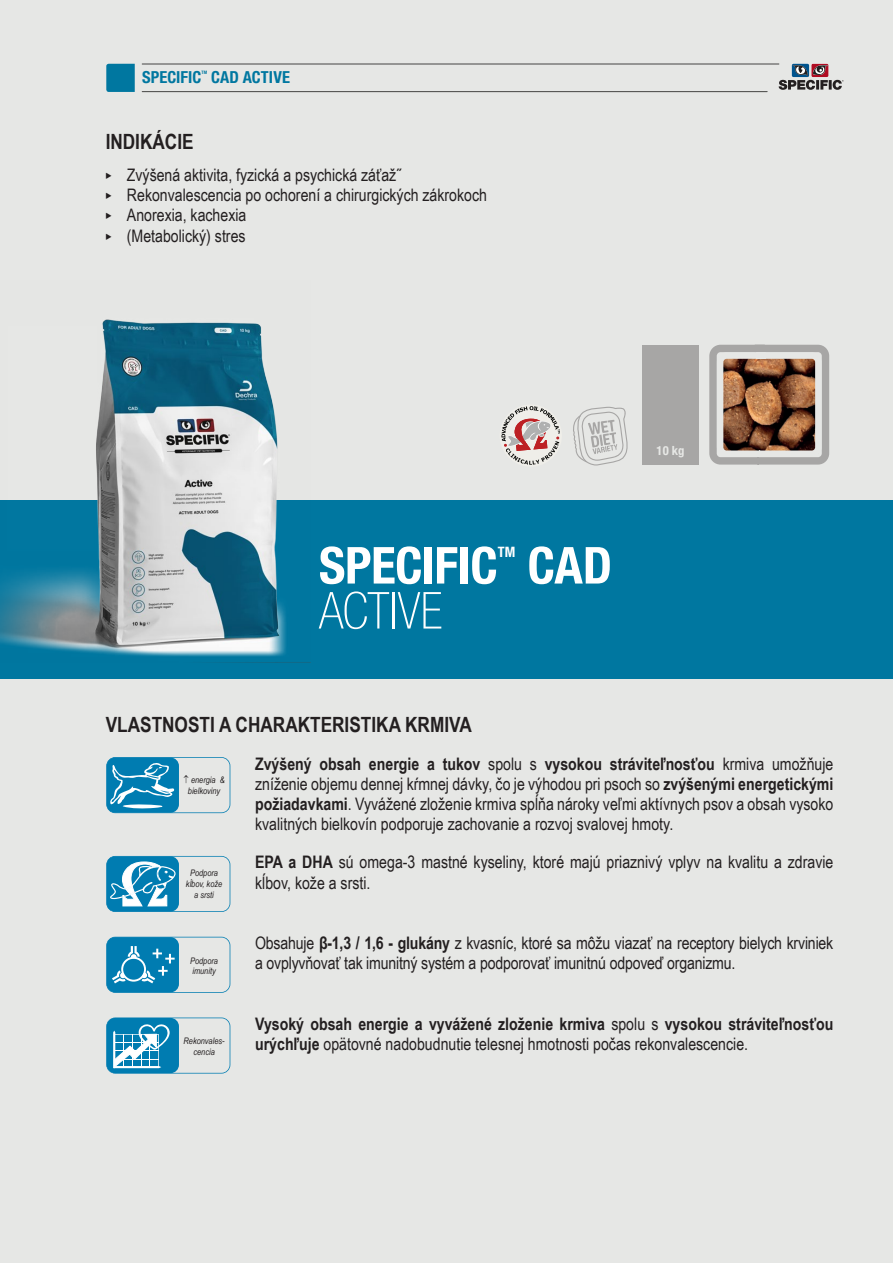
<style>
.page{position:relative;width:893px;height:1263px;background:#e6e7e5}
.page>*{position:absolute;margin:0;border:0;box-sizing:border-box;transform-origin:0 0}
.t1{font:condensed 51px "Specifica 77";letter-spacing:-.01em;color:#fff}
.t2{font:100 condensed 51px "Specifica 37";color:#fff}
.t3{font:700 21px "Arial Narrow";color:#231f20}
.t4{font:17.25px/20.2px "Arial Narrow";color:#231f20}
.t5{font:700 17.25px/20.2px "Arial Narrow";color:#231f20}
.t6{font:condensed 16.5px "Specifica 77";letter-spacing:.005em;color:#0077a0}
.t7{font:condensed 14.25px "Specifica 77";color:#fff}
.t8{font:condensed 12.6px "Specifica 77";color:#e6e7e5}
.t9{font:italic 9px/10.8px "Arial Narrow";color:#231f20;text-align:center}
.t10{font:italic 7.5px/9px "Verdana";color:#231f20;text-align:center;scale:.9 1}
.t11{font:condensed 4.65px "Specifica 77";color:#0077a0}
.s1{font-weight:700}
.s2{font-weight:400}
</style>
<div class="page">
<svg style="left:779px;top:63px;width:65px;height:27px"></svg>
<hr style="left:142px;top:64px;width:637px;height:1px;background:#454443">
<hr style="left:142px;top:91px;width:625px;height:1px;background:#454443">
<svg style="left:106px;top:64px;width:29px;height:28px"></svg>
<div style="left:0;top:501px;width:893px;height:178px;background:#0077a0"></div>
<img style="left:0;top:319px;width:310px;height:344px">
<svg style="left:709px;top:345px;width:120px;height:120px"></svg>
<div style="left:642px;top:345px;width:57px;height:120px;background:#a7a6a5"></div>
<svg style="left:501px;top:406px;width:59px;height:59px"></svg>
<svg style="left:573px;top:407px;width:55px;height:58px"></svg>
<svg style="left:106px;top:757px;width:124px;height:56px"></svg>
<svg style="left:106px;top:856px;width:124px;height:56px"></svg>
<svg style="left:106px;top:937px;width:124px;height:56px"></svg>
<svg style="left:106px;top:1017px;width:124px;height:56px"></svg>
<div style="left:183px;top:768px;width:42px;height:35px;background:#e6e7e5"></div>
<div style="left:183px;top:866px;width:42px;height:35px;background:#e6e7e5"></div>
<div style="left:183px;top:948px;width:42px;height:35px;background:#e6e7e5"></div>
<div style="left:183px;top:1028px;width:42px;height:35px;background:#e6e7e5"></div>
<p class="t6" style="left:142px;top:67px;width:61px">SPECIFIC</p>
<p class="t11" style="left:201px;top:70px;width:7px">TM</p>
<p class="t6" style="left:211px;top:67px;width:80px">CAD ACTIVE</p>
<p class="t3" style="left:106px;top:125px;width:90px">INDIKÁCIE</p>
<p class="t4" style="left:127px;top:164px;width:362px">Zvýšená aktivita, fyzická a psychická záťaž˝ Rekonvalescencia po ochorení a chirurgických zákrokoch Anorexia, kachexia<br>(Metabolický) stres</p>
<h1 class="t1" style="left:319px;top:534px;width:180px">SPECIFIC</h1>
<p class="t7" style="left:498px;top:543px;width:19px">TM</p>
<h1 class="t1" style="left:527px;top:534px;width:86px">CAD</h1>
<h1 class="t2" style="left:319px;top:582px;width:125px">ACTIVE</h1>
<p class="t3" style="left:106px;top:708px;width:368px">VLASTNOSTI A CHARAKTERISTIKA KRMIVA</p>
<p class="t8" style="left:657px;top:443px;width:29px">10 kg</p>
<p class="t10" style="left:189px;top:771px;width:36px">High energy<br>&amp; protein</p>
<p class="t9" style="left:184px;top:774px;width:43px">↑ energia &amp; bielkoviny</p>
<p class="t9" style="left:186px;top:868px;width:38px">Podpora kĺbov, kože a srsti</p>
<p class="t10" style="left:187px;top:870px;width:40px">Joint, skin &amp; coat support</p>
<p class="t9" style="left:190px;top:955px;width:29px;text-align:left">Podpora imunity</p>
<p class="t10" style="left:190px;top:955px;width:33px;text-align:left">Immune support</p>
<p class="t9" style="left:184px;top:1035px;width:43px">Rekonvales&shy;cencia</p>
<p class="t4" style="left:255px;top:753px;width:580px;text-align:justify"><span class="s1">Zvýšený obsah energie a tukov</span> spolu s <span class="s1">vysokou stráviteľnosťou</span> krmiva umožňuje zníženie objemu dennej kŕmnej dávky, čo je výhodou pri psoch so <span class="s1">zvýšenými energetickými požiadavkami</span>. Vyvážené zloženie krmiva spĺňa nároky veľmi aktívnych psov a obsah vysoko kvalitných bielkovín podporuje zachovanie a rozvoj svalovej hmoty.</p>
<p class="t4" style="left:255px;top:851px;width:580px"><span class="s1">EPA a DHA</span> sú omega-3 mastné kyseliny, ktoré majú priaznivý vplyv na kvalitu a zdravie kĺbov, kože a srsti.</p>
<p class="t4" style="left:255px;top:932px;width:580px">Obsahuje <span class="s1">β-1,3 / 1,6 - glukány</span> z kvasníc, ktoré sa môžu viazať na receptory bielych krviniek a ovplyvňovať tak imunitný systém a podporovať imunitnú odpoveď organizmu.</p>
<p class="t5" style="left:255px;top:1013px;width:580px">Vysoký obsah energie a vyvážené zloženie krmiva <span class="s2">spolu s</span> vysokou stráviteľnosťou urýchľuje <span class="s2">opätovné nadobudnutie telesnej hmotnosti počas rekonvalescencie.</span></p>
</div>
